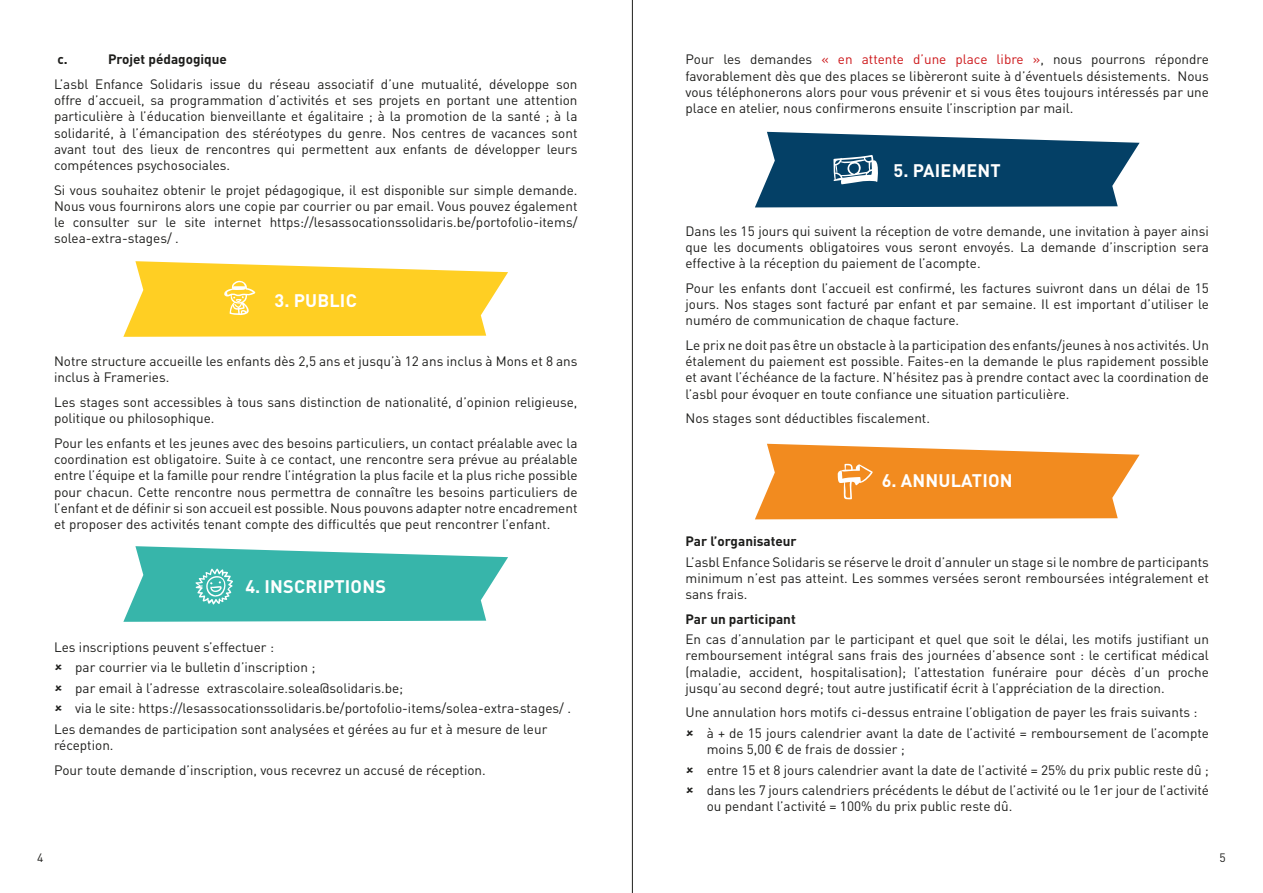
<style>
.page{position:relative;width:1263px;height:893px;background:#fff}
.page>*{position:absolute;margin:0;border:0;box-sizing:border-box;transform-origin:0 0}
.t1{font:700 18px "DIN Pro";letter-spacing:.01em;color:#fff}
.t2{font:13.5px/16.2px "DIN Pro";color:#1d1d1b;text-align:justify}
.t3{font:700 13.5px "DIN Pro";color:#1d1d1b}
.t4{font:12px "DIN Pro";color:#1d1d1b}
.s1{color:#cd171a}
</style>
<div class="page">
<svg style="left:123px;top:546px;width:385px;height:76px;background:#58c1b8"></svg>
<svg style="left:755px;top:132px;width:384px;height:75px;background:#2c5f7e"></svg>
<svg style="left:123px;top:261px;width:385px;height:76px;background:#ffd646"></svg>
<svg style="left:755px;top:444px;width:384px;height:75px;background:#f39c40"></svg>
<p class="t3" style="left:57px;top:50px;width:12px">c.</p>
<p class="t3" style="left:108px;top:50px;width:121px">Projet pédagogique</p>
<p class="t2" style="left:54px;top:75px;width:525px">L’asbl Enfance Solidaris issue du réseau associatif d’une mutualité, développe son offre d’accueil, sa programmation d’activités et ses projets en portant une attention particulière à l’éducation bienveillante et égalitaire ; à la promotion de la santé ; à la solidarité, à l’émancipation des stéréotypes du genre. Nos centres de vacances sont avant tout des lieux de rencontres qui permettent aux enfants de développer leurs compétences psychosociales.</p>
<p class="t2" style="left:54px;top:181px;width:525px">Si vous souhaitez obtenir le projet pédagogique, il est disponible sur simple demande.<br>Nous vous fournirons alors une copie par courrier ou par email. Vous pouvez également le consulter sur le site internet https://lesassocationssolidaris.be/portofolio-items/ solea-extra-stages/ .</p>
<h1 class="t1" style="left:275px;top:289px;width:84px">3. PUBLIC</h1>
<p class="t2" style="left:54px;top:353px;width:525px">Notre structure accueille les enfants dès 2,5 ans et jusqu’à 12 ans inclus à Mons et 8 ans inclus à Frameries.</p>
<p class="t2" style="left:54px;top:394px;width:525px">Les stages sont accessibles à tous sans distinction de nationalité, d’opinion religieuse, politique ou philosophique.</p>
<p class="t2" style="left:54px;top:434px;width:525px">Pour les enfants et les jeunes avec des besoins particuliers, un contact préalable avec la coordination est obligatoire. Suite à ce contact, une rencontre sera prévue au préalable entre l’équipe et la famille pour rendre l’intégration la plus facile et la plus riche possible pour chacun. Cette rencontre nous permettra de connaître les besoins particuliers de l’enfant et de définir si son accueil est possible. Nous pouvons adapter notre encadrement et proposer des activités tenant compte des difficultés que peut rencontrer l’enfant.</p>
<h1 class="t1" style="left:245px;top:574px;width:142px">4. INSCRIPTIONS</h1>
<p class="t2" style="left:54px;top:638px;width:222px">Les inscriptions peuvent s’effectuer :</p>
<p class="t2" style="left:75px;top:659px;width:242px">par courrier via le bulletin d’inscription ;</p>
<p class="t2" style="left:75px;top:679px;width:329px">par email à l’adresse extrascolaire.solea@solidaris.be;</p>
<p class="t2" style="left:75px;top:700px;width:497px">via le site: https://lesassocationssolidaris.be/portofolio-items/solea-extra-stages/ .</p>
<p class="t2" style="left:54px;top:720px;width:495px">Les demandes de participation sont analysées et gérées au fur et à mesure de leur</p>
<p class="t2" style="left:54px;top:732px;width:433px;line-height:24.8px">réception.<br>Pour toute demande d’inscription, vous recevrez un accusé de réception.</p>
<p class="t2" style="left:685px;top:51px;width:525px">Pour les demandes <span class="s1">« en attente d’une place libre »</span>, nous pourrons répondre favorablement dès que des places se libèreront suite à d’éventuels désistements. Nous vous téléphonerons alors pour vous prévenir et si vous êtes toujours intéressés par une place en atelier, nous confirmerons ensuite l’inscription par mail.</p>
<h1 class="t1" style="left:893px;top:158px;width:109px">5. PAIEMENT</h1>
<p class="t2" style="left:685px;top:222px;width:525px">Dans les 15 jours qui suivent la réception de votre demande, une invitation à payer ainsi que les documents obligatoires vous seront envoyés. La demande d’inscription sera effective à la réception du paiement de l’acompte.</p>
<p class="t2" style="left:685px;top:279px;width:525px">Pour les enfants dont l’accueil est confirmé, les factures suivront dans un délai de 15 jours. Nos stages sont facturé par enfant et par semaine. Il est important d’utiliser le numéro de communication de chaque facture.</p>
<p class="t2" style="left:685px;top:336px;width:525px">Le prix ne doit pas être un obstacle à la participation des enfants/jeunes à nos activités. Un étalement du paiement est possible. Faites-en la demande le plus rapidement possible et avant l’échéance de la facture. N’hésitez pas à prendre contact avec la coordination de l’asbl pour évoquer en toute confiance une situation particulière.</p>
<p class="t2" style="left:685px;top:410px;width:246px">Nos stages sont déductibles fiscalement.</p>
<h1 class="t1" style="left:882px;top:469px;width:132px">6. ANNULATION</h1>
<p class="t3" style="left:685px;top:532px;width:113px">Par l’organisateur</p>
<p class="t2" style="left:685px;top:553px;width:525px">L’asbl Enfance Solidaris se réserve le droit d’annuler un stage si le nombre de participants minimum n’est pas atteint. Les sommes versées seront remboursées intégralement et sans frais.</p>
<p class="t3" style="left:685px;top:610px;width:112px">Par un participant</p>
<p class="t2" style="left:685px;top:631px;width:525px">En cas d’annulation par le participant et quel que soit le délai, les motifs justifiant un remboursement intégral sans frais des journées d’absence sont : le certificat médical (maladie, accident, hospitalisation); l’attestation funéraire pour décès d’un proche jusqu’au second degré; tout autre justificatif écrit à l’appréciation de la direction.</p>
<p class="t2" style="left:707px;top:702px;width:504px;line-height:20.4px;text-indent:-21px">Une annulation hors motifs ci-dessus entraine l’obligation de payer les frais suivants :<br>à + de 15 jours calendrier avant la date de l’activité = remboursement de l’acompte</p>
<p class="t2" style="left:707px;top:738px;width:504px;line-height:20.4px;text-align:left">moins 5,00 € de frais de dossier ;<br>entre 15 et 8 jours calendrier avant la date de l’activité = 25% du prix public reste dû ; dans les 7 jours calendriers précédents le début de l’activité ou le 1er jour de l’activité</p>
<p class="t2" style="left:707px;top:798px;width:307px">ou pendant l’activité = 100% du prix public reste dû.</p>
<p class="t4" style="left:37px;top:849px;width:8px">4</p>
<p class="t4" style="left:1219px;top:849px;width:8px">5</p>
</div>
